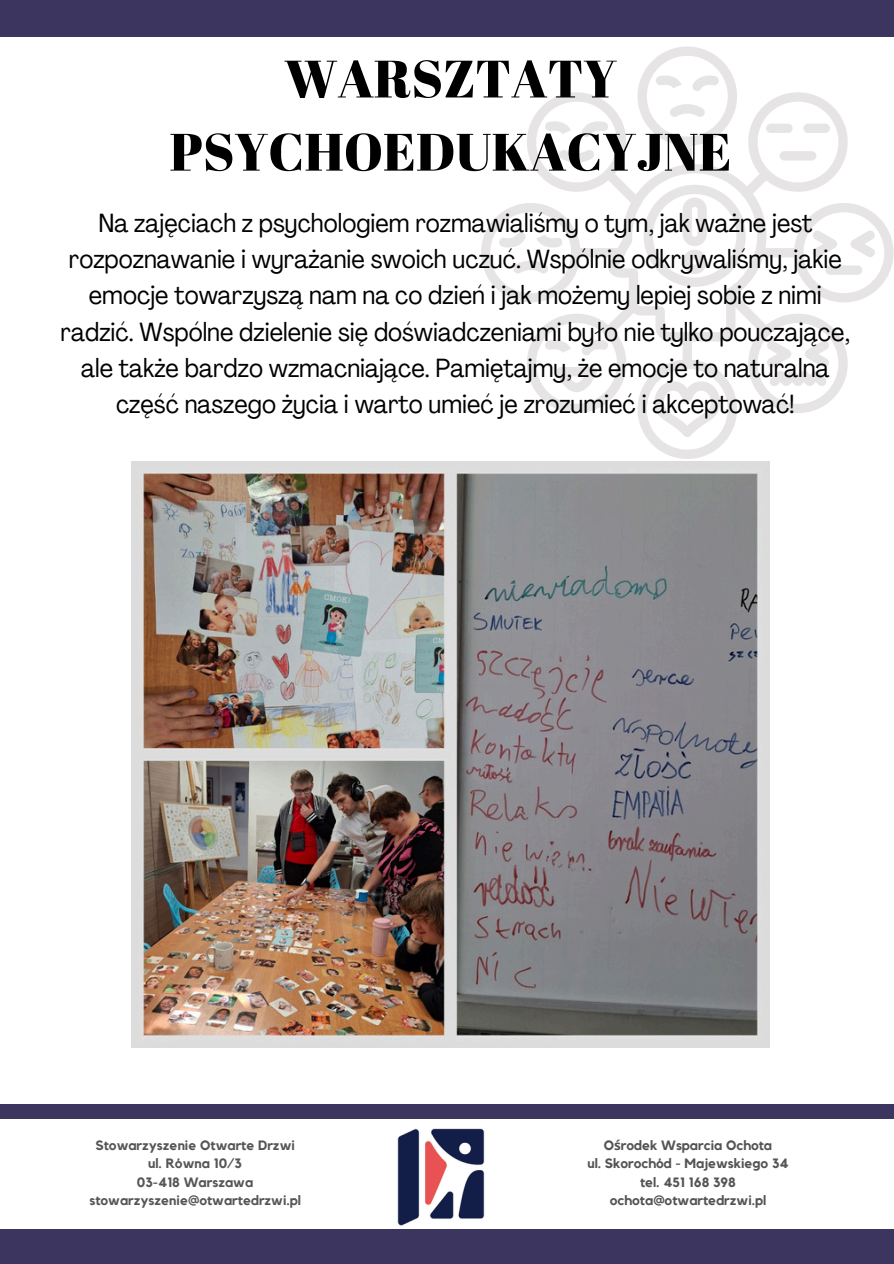
<style>
.page{position:relative;width:894px;height:1264px;background:#fff}
.page>*{position:absolute;margin:0;border:0;box-sizing:border-box;transform-origin:0 0}
.t1{font:52.5px/73.2px "Abril Fatface";color:#000;text-align:center}
.t2{font:condensed 25.95px/36.3px "Agrandir";color:#000;text-align:center}
.t3{font:700 13.5px "Kollektif";color:#545454}
.t4{font:700 13.5px/18px "Kollektif";color:#000;text-align:center}
.s1{font-family:"Noto Sans"}
</style>
<div class="page">
<div style="left:0;top:1229px;width:893px;height:34px;background:#3c3560"></div>
<div style="left:0;top:0;width:893px;height:37px;background:#3c3560"></div>
<div style="left:0;top:1104px;width:893px;height:14px;background:#3c3560"></div>
<img style="left:397px;top:1128px;width:88px;height:98px">
<svg style="left:481px;top:46px;width:411px;height:412px"></svg>
<img style="left:132px;top:461px;width:637px;height:586px">
<p class="t1" style="left:170px;top:41px;width:563px">WARSZTATY<br>PSYCHOEDUKACYJNE</p>
<h2 class="t2" style="left:61px;top:207px;width:791px">Na zajęciach z psychologiem rozmawialiśmy o tym, jak ważne jest rozpoznawanie i wyrażanie swoich uczuć. Wspólnie odkrywaliśmy, jakie emocje towarzyszą nam na co dzień i jak możemy lepiej sobie z nimi radzić. Wspólne dzielenie się doświadczeniami było nie tylko pouczające, ale także bardzo wzmacniające. Pamiętajmy, że emocje to naturalna część naszego życia i warto umieć je zrozumieć i akceptować!</h2>
<p class="t4" style="left:89px;top:1137px;width:213px">Stowarzyszenie Otwarte Drzwi ul. Równa 10/3<br>03-418 Warszawa stowarzyszenie@otwartedrzwi.pl</p>
<p class="t3" style="left:603px;top:1139px;width:170px">O<span class="s1">ś</span>rodek Wsparcia Ochota</p>
<p class="t3" style="left:587px;top:1157px;width:203px">ul. Skorochód - Majewskiego 34</p>
<h1 class="t3" style="left:639px;top:1175px;width:97px">tel. 451 168 398</h1>
<p class="t3" style="left:609px;top:1193px;width:158px">ochota@otwartedrzwi.pl</p>
</div>
